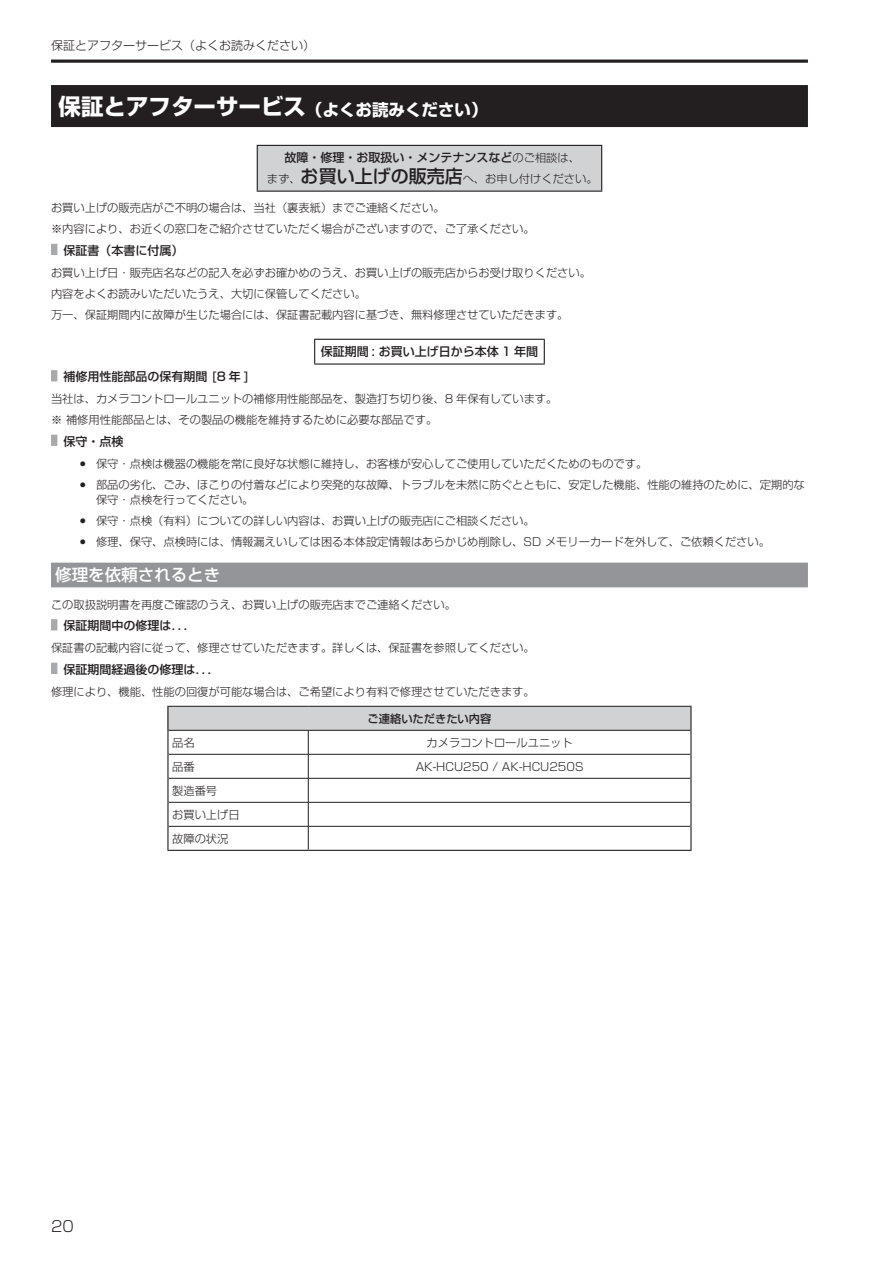
<style>
.page{position:relative;width:893px;height:1263px;background:#fff}
.page>*{position:absolute;margin:0;border:0;box-sizing:border-box;transform-origin:0 0}
.t1{font:700 22.5px "Shin Go Pro";color:#fff}
.t2{font:500 16.5px "Shin Go Pro";color:#fff}
.t3{font:300 15px "Shin Go Pro";color:#231f20}
.t4{font:500 12px "Shin Go Pro";color:#231f20}
.t5{font:300 12px "Shin Go Pro";color:#231f20}
.t6{font:300 11.25px/21px "Shin Go Pro";color:#231f20}
.t7{font:500 11.25px "Shin Go Pro";color:#231f20}
.s1{font-size:16.5px}
.s2{font-weight:300;font-size:11.25px}
.s3{font-weight:500;font-size:18px}
.s4{font-family:"Arial";font-weight:400}
</style>
<div class="page">
<div style="left:51px;top:85px;width:757px;height:42px;background:#231f20"></div>
<div style="left:51px;top:244px;width:6px;height:11px;background:#a8a9ad"></div>
<div style="left:51px;top:370px;width:6px;height:11px;background:#a8a9ad"></div>
<div style="left:51px;top:435px;width:6px;height:11px;background:#a8a9ad"></div>
<div style="left:257px;top:145px;width:345px;height:46px;background:#d1d2d4"></div>
<hr style="left:257px;top:145px;width:345px;height:1px;background:#231f20">
<hr style="left:257px;top:146px;width:1px;height:45px;background:#231f20">
<hr style="left:601px;top:146px;width:1px;height:45px;background:#231f20">
<hr style="left:257px;top:191px;width:345px;height:1px;background:#231f20">
<hr style="left:314px;top:339px;width:231px;height:1px;background:#231f20">
<svg style="left:314px;top:340px;width:1px;height:23px"></svg>
<svg style="left:544px;top:340px;width:1px;height:23px"></svg>
<hr style="left:314px;top:363px;width:231px;height:2px;background:#231f20">
<div style="left:51px;top:563px;width:757px;height:24px;background:#939598"></div>
<div style="left:51px;top:619px;width:6px;height:11px;background:#a8a9ad"></div>
<div style="left:51px;top:663px;width:6px;height:11px;background:#a8a9ad"></div>
<div style="left:168px;top:706px;width:523px;height:24px;background:#d1d2d4"></div>
<hr style="left:167px;top:706px;width:141px;height:1px;background:#231f20">
<hr style="left:308px;top:706px;width:384px;height:1px;background:#231f20">
<hr style="left:167px;top:707px;width:2px;height:23px;background:#231f20">
<hr style="left:690px;top:707px;width:2px;height:23px;background:#231f20">
<hr style="left:167px;top:730px;width:2px;height:24px;background:#231f20">
<hr style="left:690px;top:730px;width:2px;height:24px;background:#231f20">
<hr style="left:167px;top:754px;width:2px;height:24px;background:#231f20">
<hr style="left:690px;top:754px;width:2px;height:24px;background:#231f20">
<hr style="left:167px;top:778px;width:2px;height:24px;background:#231f20">
<hr style="left:690px;top:778px;width:2px;height:24px;background:#231f20">
<hr style="left:167px;top:802px;width:2px;height:24px;background:#231f20">
<hr style="left:690px;top:802px;width:2px;height:24px;background:#231f20">
<hr style="left:167px;top:826px;width:2px;height:24px;background:#231f20">
<hr style="left:690px;top:826px;width:2px;height:24px;background:#231f20">
<hr style="left:167px;top:850px;width:141px;height:1px;background:#231f20">
<hr style="left:308px;top:850px;width:384px;height:1px;background:#231f20">
<hr style="left:169px;top:730px;width:139px;height:1px;background:#231f20">
<hr style="left:308px;top:730px;width:382px;height:1px;background:#231f20">
<hr style="left:169px;top:754px;width:139px;height:1px;background:#231f20">
<hr style="left:308px;top:754px;width:382px;height:1px;background:#231f20">
<hr style="left:169px;top:778px;width:139px;height:1px;background:#231f20">
<hr style="left:308px;top:778px;width:382px;height:1px;background:#231f20">
<hr style="left:169px;top:802px;width:139px;height:1px;background:#231f20">
<hr style="left:308px;top:802px;width:382px;height:1px;background:#231f20">
<hr style="left:169px;top:826px;width:139px;height:1px;background:#231f20">
<hr style="left:308px;top:826px;width:382px;height:1px;background:#231f20">
<svg style="left:308px;top:730px;width:1px;height:120px"></svg>
<hr style="left:51px;top:60px;width:757px;height:3px;background:#231f20">
<p class="t5" style="left:51px;top:35px;width:265px">保証とアフターサービス（よくお読みください）</p>
<h1 class="t1" style="left:59px;top:89px;width:430px">保証とアフターサービス<span class="s1">（よくお読みください）</span></h1>
<p class="t4" style="left:285px;top:148px;width:297px">故障・修理・お取扱い・メンテナンスなど<span class="s2">のご相談は、</span></p>
<p class="t6" style="left:267px;top:167px;width:332px">まず、<span class="s3">お買い上げの販売店</span>へ、お申し付けください。</p>
<p class="t6" style="left:51px;top:196px;width:485px">お買い上げの販売店がご不明の場合は、当社（裏表紙）までご連絡ください。<br>※内容により、お近くの窓口をご紹介させていただく場合がございますので、ご了承ください。</p>
<p class="t4" style="left:63px;top:240px;width:121px">保証書（本書に付属）</p>
<p class="t6" style="left:51px;top:260px;width:541px">お買い上げ日・販売店名などの記入を必ずお確かめのうえ、お買い上げの販売店からお受け取りください。内容をよくお読みいただいたうえ、大切に保管してください。<br>万一、保証期間内に故障が生じた場合には、保証書記載内容に基づき、無料修理させていただきます。</p>
<p class="t4" style="left:321px;top:342px;width:219px">保証期間 : お買い上げ日から本体 1 年間</p>
<p class="t4" style="left:63px;top:367px;width:187px">補修用性能部品の保有期間 [8 年 ]</p>
<p class="t6" style="left:51px;top:387px;width:508px">当社は、カメラコントロールユニットの補修用性能部品を、製造打ち切り後、8 年保有しています。※ 補修用性能部品とは、その製品の機能を維持するために必要な部品です。</p>
<p class="t4" style="left:63px;top:431px;width:61px">保守・点検</p>
<p class="t6" style="left:80px;top:451px;width:569px"><span class="s4">●</span> 保守・点検は機器の機能を常に良好な状態に維持し、お客様が安心してご使用していただくためのものです。</p>
<p class="t6" style="left:96px;top:475px;width:710px;line-height:15px;text-indent:-17px"><span class="s4">●</span> 部品の劣化、ごみ、ほこりの付着などにより突発的な故障、トラブルを未然に防ぐとともに、安定した機能、性能の維持のために、定期的な保守・点検を行ってください。</p>
<p class="t6" style="left:80px;top:508px;width:457px"><span class="s4">●</span> 保守・点検（有料）についての詳しい内容は、お買い上げの販売店にご相談ください。</p>
<p class="t6" style="left:80px;top:529px;width:692px"><span class="s4">●</span> 修理、保守、点検時には、情報漏えいしては困る本体設定情報はあらかじめ削除し、SD メモリーカードを外して、ご依頼ください。</p>
<h2 class="t2" style="left:55px;top:561px;width:167px">修理を依頼されるとき</h2>
<p class="t6" style="left:51px;top:592px;width:406px">この取扱説明書を再度ご確認のうえ、お買い上げの販売店までご連絡ください。</p>
<p class="t4" style="left:63px;top:616px;width:133px">保証期間中の修理は．．．</p>
<p class="t6" style="left:51px;top:636px;width:485px">保証書の記載内容に従って、修理させていただきます。詳しくは、保証書を参照してください。</p>
<p class="t4" style="left:63px;top:659px;width:157px">保証期間経過後の修理は．．．</p>
<p class="t6" style="left:51px;top:679px;width:485px">修理により、機能、性能の回復が可能な場合は、ご希望により有料で修理させていただきます。</p>
<p class="t7" style="left:368px;top:709px;width:125px">ご連絡いただきたい内容</p>
<p class="t6" style="left:172px;top:730px;width:24px">品名</p>
<p class="t6" style="left:426px;top:730px;width:148px">カメラコントロールユニット</p>
<p class="t6" style="left:172px;top:754px;width:24px">品番</p>
<p class="t6" style="left:416px;top:754px;width:169px">AK-HCU250 / AK-HCU250S</p>
<p class="t6" style="left:172px;top:777px;width:69px;line-height:24px">製造番号<br>お買い上げ日故障の状況</p>
<h3 class="t3" style="left:51px;top:1214px;width:24px">20</h3>
</div>
